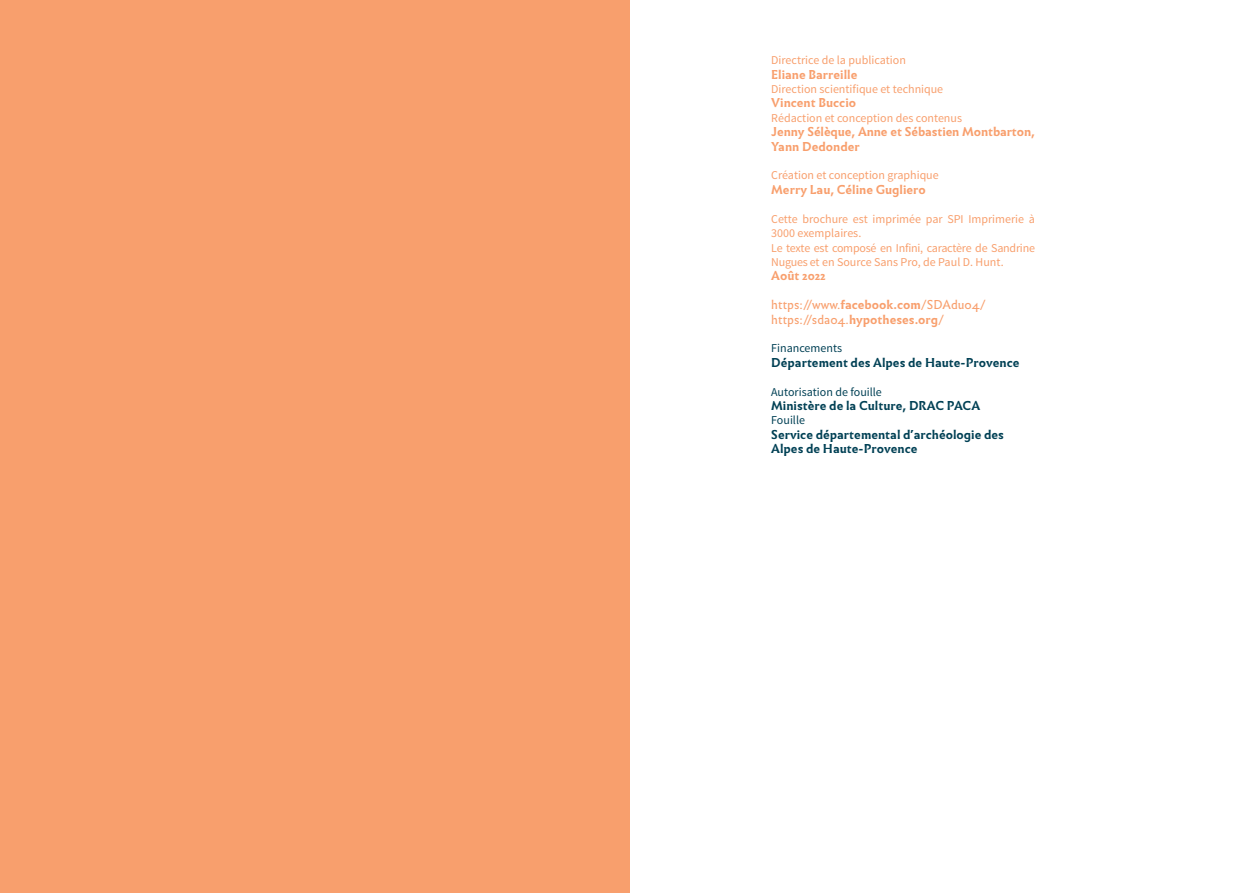
<style>
.page{position:relative;width:1259px;height:893px;background:#fff}
.page>*{position:absolute;margin:0;border:0;box-sizing:border-box;transform-origin:0 0}
.t1{font:12px/14.4px "Source Sans Pro";color:#f89f6d}
.t2{font:700 12px/14.4px "Infini";color:#024155}
.t3{font:700 12px/14.4px "Infini";color:#f89f6d}
.t4{font:12px/14.4px "Infini";color:#f89f6d}
.t5{font:12px "Source Sans Pro";color:#024155}
.s1{font-weight:700}
</style>
<div class="page">
<div style="left:0;top:0;width:629px;height:893px;background:#f89f6d"></div>
<p class="t1" style="left:771px;top:53px;width:136px">Directrice de la publication</p>
<p class="t3" style="left:771px;top:67px;width:88px">Eliane Barreille</p>
<p class="t1" style="left:771px;top:82px;width:173px">Direction scientifique et technique</p>
<p class="t3" style="left:771px;top:96px;width:86px">Vincent Buccio</p>
<p class="t1" style="left:771px;top:111px;width:192px">Rédaction et conception des contenus</p>
<p class="t3" style="left:771px;top:125px;width:265px">Jenny Sélèque, Anne et Sébastien Montbarton,<br>Yann Dedonder</p>
<p class="t1" style="left:771px;top:169px;width:169px">Création et conception graphique</p>
<p class="t3" style="left:771px;top:182px;width:156px">Merry Lau, Céline Gugliero</p>
<p class="t1" style="left:771px;top:212px;width:265px">Cette brochure est imprimée par SPI Imprimerie à 3000 exemplaires.<br>Le texte est composé en Infini, caractère de Sandrine Nugues et en Source Sans Pro, de Paul D. Hunt.</p>
<p class="t3" style="left:771px;top:269px;width:56px">Août 2022</p>
<p class="t4" style="left:771px;top:297px;width:216px">https://www.<span class="s1">facebook.com</span>/SDAdu04/ https://sda04.<span class="s1">hypotheses.org</span>/</p>
<p class="t5" style="left:771px;top:341px;width:72px">Financements</p>
<p class="t2" style="left:771px;top:355px;width:250px">Département des Alpes de Haute-Provence</p>
<p class="t5" style="left:771px;top:384px;width:112px">Autorisation de fouille</p>
<p class="t2" style="left:771px;top:398px;width:210px">Ministère de la Culture, DRAC PACA</p>
<p class="t5" style="left:771px;top:413px;width:35px">Fouille</p>
<p class="t2" style="left:771px;top:427px;width:234px">Service départemental d’archéologie des<br>Alpes de Haute-Provence</p>
</div>
